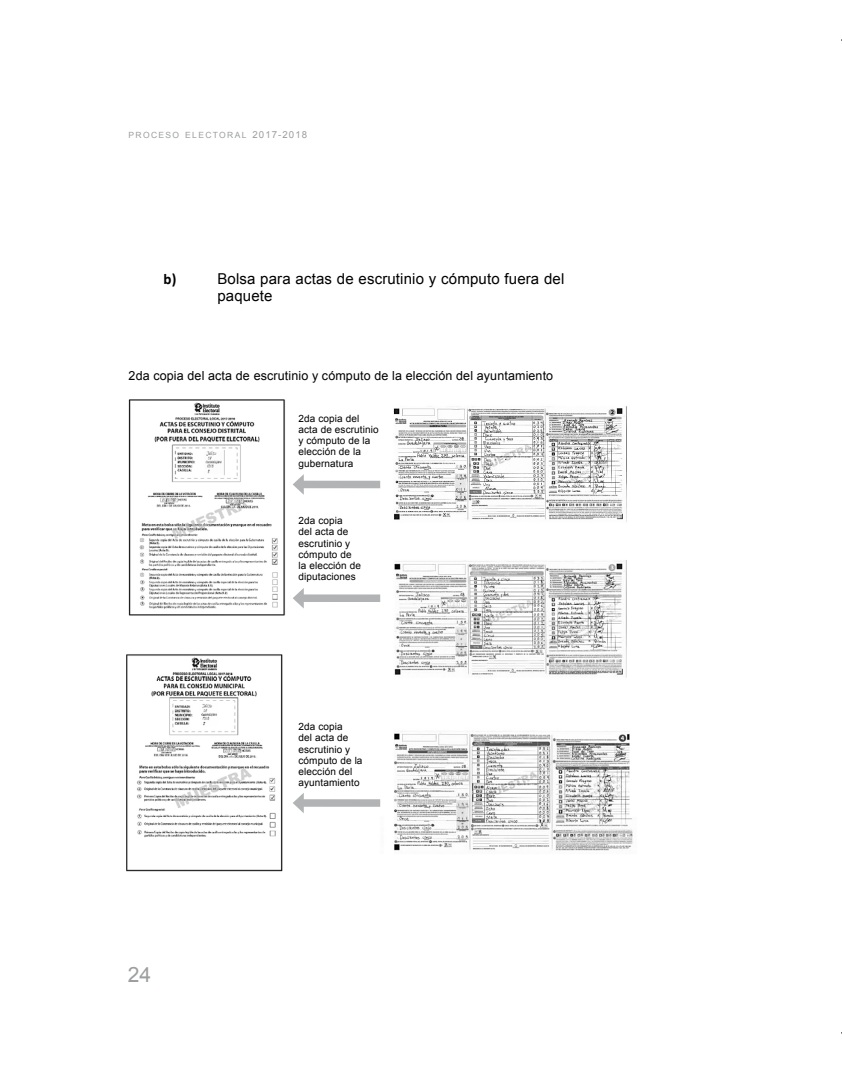
<style>
.page{position:relative;width:842px;height:1073px;background:#fff}
.page>*{position:absolute;margin:0;border:0;box-sizing:border-box;transform-origin:0 0}
.t1{font:21.12px "Arial";color:#9c9e9f}
.t2{font:15px/17.5px "Arial";letter-spacing:.01em;color:#000}
.t3{font:700 15px "Calibri";color:#000}
.t4{font:12.5px "Arial";letter-spacing:.01em;color:#000}
.t5{font:10px/11.2px "Arial";letter-spacing:.01em;color:#000}
.t6{font:8.5px "Arial";letter-spacing:.155em;color:#9c9e9f}
.s1{font-size:9.62px}
</style>
<div class="page">
<img style="left:126px;top:399px;width:159px;height:473px">
<img style="left:366px;top:406px;width:267px;height:445px">
<div style="left:300px;top:480px;width:80px;height:8px;background:#b1b3b4"></div>
<svg style="left:293px;top:474px;width:11px;height:20px"></svg>
<div style="left:300px;top:594px;width:80px;height:8px;background:#b1b3b4"></div>
<svg style="left:293px;top:588px;width:11px;height:20px"></svg>
<div style="left:300px;top:799px;width:80px;height:7px;background:#b1b3b4"></div>
<svg style="left:293px;top:793px;width:11px;height:20px"></svg>
<p class="t6" style="left:129px;top:130px;width:180px">PROCESO ELECTORAL <span class="s1">2017-2018</span></p>
<h2 class="t3" style="left:164px;top:269px;width:14px">b)</h2>
<h2 class="t2" style="left:217px;top:270px;width:349px">Bolsa para actas de escrutinio y cómputo fuera del paquete</h2>
<p class="t4" style="left:129px;top:369px;width:426px">2da copia del acta de escrutinio y cómputo de la elección del ayuntamiento</p>
<p class="t5" style="left:298px;top:412px;width:82px">2da copia del acta de escrutinio y cómputo de la elección de la gubernatura</p>
<p class="t5" style="left:298px;top:515px;width:64px">2da copia<br>del acta de escrutinio y cómputo de la elección de diputaciones</p>
<h1 class="t1" style="left:128px;top:962px;width:25px">24</h1>
<p class="t5" style="left:298px;top:720px;width:66px">2da copia<br>del acta de escrutinio y cómputo de la elección del ayuntamiento</p>
</div>
